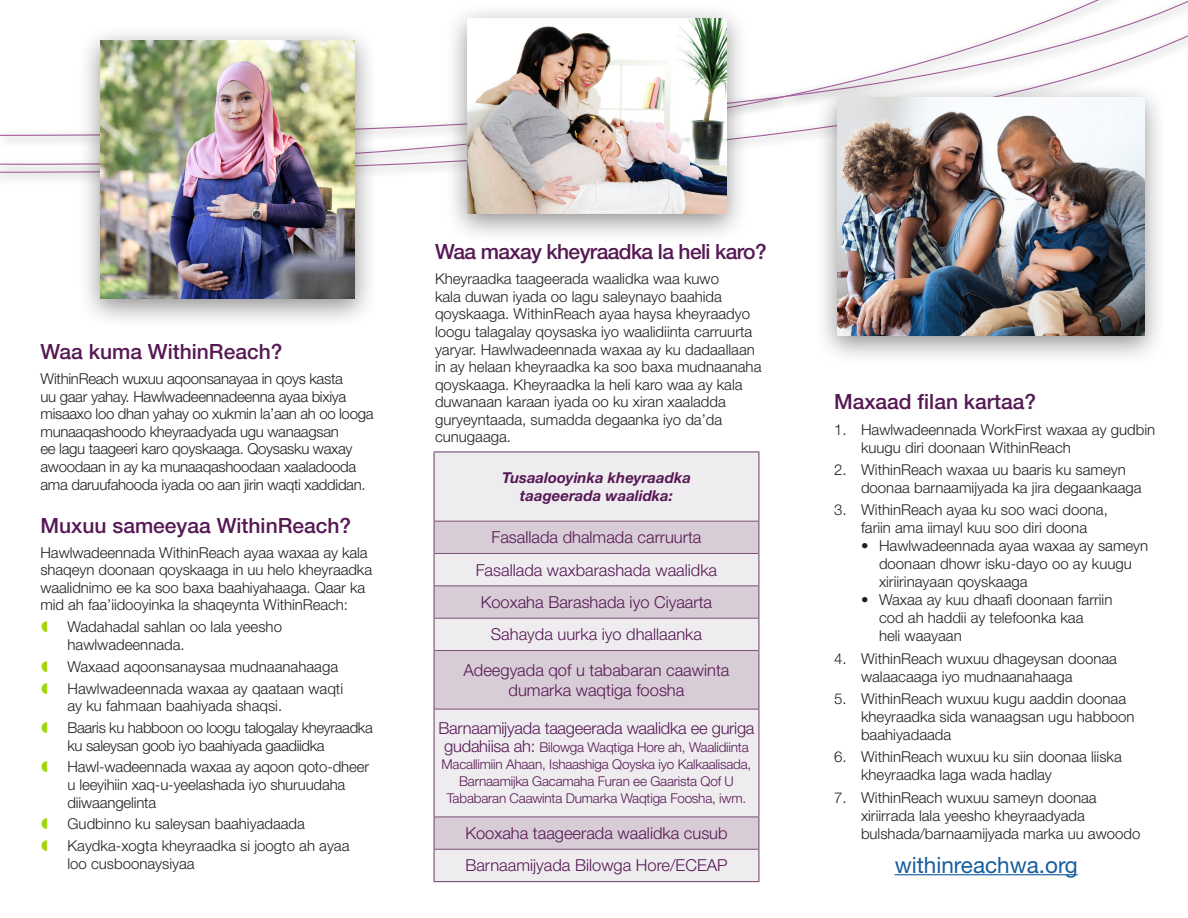
<style>
.page{position:relative;width:1188px;height:918px;background:#fff}
.page>*{position:absolute;margin:0;border:0;box-sizing:border-box;transform-origin:0 0}
.t1{font:22.5px "Helvetica Neue LT Std";color:#175d9e}
.t2{font:500 21px "Helvetica Neue LT Std";color:#561954}
.t3{font:500 21px "Helvetica Neue LT Std";letter-spacing:-.03em;color:#561954}
.t4{font:300 16.5px/19.8px "Helvetica Neue LT Std";color:#561954;text-align:center}
.t5{font:300 15px/17.5px "Helvetica Neue LT Std";color:#231f20}
.t6{font:300 15px/17.5px "Helvetica Neue LT Std";letter-spacing:-.02em;color:#231f20}
.t7{font:300 15px/17.5px "Helvetica Neue LT Std";letter-spacing:-.025em;color:#231f20}
.t8{font:italic 700 15px/18px "Helvetica Neue LT Std";color:#561954;text-align:center}
.t9{font:300 13.5px/17.2px "Helvetica Neue LT Std";letter-spacing:-.015em;color:#561954;text-align:center}
.s1{font-size:16.5px}
</style>
<div class="page">
<svg style="left:0;top:136px;width:809px;height:31px"></svg>
<svg style="left:0;top:0;width:1188px;height:136px"></svg>
<hr style="left:895px;top:874px;width:183px;height:1px;background:#175d9e">
<div style="left:814px;top:82px;width:354px;height:283px;background:#231f20;opacity:.5"></div>
<img style="left:837px;top:98px;width:308px;height:237px">
<div style="left:435px;top:453px;width:323px;height:428px;background:#efecf0"></div>
<svg style="left:435px;top:522px;width:323px;height:327px;background:#e3dbe2"></svg>
<hr style="left:434px;top:451px;width:325px;height:2px;background:#7a5175">
<hr style="left:434px;top:453px;width:1px;height:68px;background:#7a5175">
<hr style="left:758px;top:453px;width:1px;height:68px;background:#7a5175">
<hr style="left:434px;top:521px;width:1px;height:33px;background:#7a5175">
<hr style="left:758px;top:521px;width:1px;height:33px;background:#7a5175">
<hr style="left:434px;top:553px;width:1px;height:33px;background:#7a5175">
<hr style="left:758px;top:553px;width:1px;height:33px;background:#7a5175">
<hr style="left:434px;top:586px;width:1px;height:32px;background:#7a5175">
<hr style="left:758px;top:586px;width:1px;height:32px;background:#7a5175">
<hr style="left:434px;top:618px;width:1px;height:33px;background:#7a5175">
<hr style="left:758px;top:618px;width:1px;height:33px;background:#7a5175">
<hr style="left:434px;top:651px;width:1px;height:58px;background:#7a5175">
<hr style="left:758px;top:651px;width:1px;height:58px;background:#7a5175">
<hr style="left:434px;top:709px;width:1px;height:108px;background:#7a5175">
<hr style="left:758px;top:709px;width:1px;height:108px;background:#7a5175">
<hr style="left:434px;top:817px;width:1px;height:32px;background:#7a5175">
<hr style="left:758px;top:817px;width:1px;height:32px;background:#7a5175">
<hr style="left:434px;top:849px;width:1px;height:32px;background:#7a5175">
<hr style="left:758px;top:849px;width:1px;height:32px;background:#7a5175">
<hr style="left:434px;top:881px;width:325px;height:1px;background:#7a5175">
<hr style="left:435px;top:521px;width:323px;height:1px;background:#7a5175">
<hr style="left:435px;top:553px;width:323px;height:1px;background:#7a5175">
<hr style="left:435px;top:586px;width:323px;height:1px;background:#7a5175">
<hr style="left:435px;top:618px;width:323px;height:1px;background:#7a5175">
<hr style="left:435px;top:650px;width:323px;height:1px;background:#7a5175">
<hr style="left:435px;top:709px;width:323px;height:1px;background:#7a5175">
<hr style="left:435px;top:817px;width:323px;height:1px;background:#7a5175">
<hr style="left:435px;top:849px;width:323px;height:1px;background:#7a5175">
<div style="left:445px;top:2px;width:304px;height:241px;background:#231f20;opacity:.5"></div>
<img style="left:468px;top:18px;width:258px;height:196px">
<div style="left:77px;top:25px;width:301px;height:304px;background:#231f20;opacity:.5"></div>
<img style="left:100px;top:40px;width:255px;height:259px">
<p class="t2" style="left:40px;top:339px;width:243px">Waa kuma WithinReach?</p>
<p class="t6" style="left:40px;top:370px;width:335px">WithinReach wuxuu aqoonsanayaa in qoys kasta<br>uu gaar yahay. Hawlwadeennadeenna ayaa bixiya misaaxo loo dhan yahay oo xukmin la’aan ah oo looga munaaqashoodo kheyraadyada ugu wanaagsan<br>ee lagu taageeri karo qoyskaaga. Qoysasku waxay awoodaan in ay ka munaaqashoodaan xaaladooda ama daruufahooda iyada oo aan jirin waqti xaddidan.</p>
<p class="t2" style="left:40px;top:513px;width:312px">Muxuu sameeyaa WithinReach?</p>
<p class="t5" style="left:40px;top:543px;width:333px">Hawlwadeennada WithinReach ayaa waxaa ay kala shaqeyn doonaan qoyskaaga in uu helo kheyraadka waalidnimo ee ka soo baxa baahiyahaaga. Qaar ka mid ah faa’iidooyinka la shaqeynta WithinReach:</p>
<p class="t5" style="left:67px;top:618px;width:216px">Wadahadal sahlan oo lala yeesho hawlwadeennada.</p>
<p class="t5" style="left:67px;top:657px;width:272px">Waxaad aqoonsanaysaa mudnaanahaaga</p>
<p class="t5" style="left:67px;top:679px;width:277px">Hawlwadeennada waxaa ay qaataan waqti ay ku fahmaan baahiyada shaqsi.</p>
<p class="t7" style="left:67px;top:719px;width:307px">Baaris ku habboon oo loogu talogalay kheyraadka ku saleysan goob iyo baahiyada gaadiidka</p>
<p class="t5" style="left:67px;top:758px;width:303px">Hawl-wadeennada waxaa ay aqoon qoto-dheer u leeyihiin xaq-u-yeelashada iyo shuruudaha diiwaangelinta</p>
<p class="t5" style="left:67px;top:815px;width:239px">Gudbinno ku saleysan baahiyadaada</p>
<p class="t5" style="left:67px;top:837px;width:284px">Kaydka-xogta kheyraadka si joogto ah ayaa loo cusboonaysiyaa</p>
<p class="t3" style="left:435px;top:239px;width:333px">Waa maxay kheyraadka la heli karo?</p>
<p class="t5" style="left:435px;top:270px;width:328px">Kheyraadka taageerada waalidka waa kuwo<br>kala duwan iyada oo lagu saleynayo baahida qoyskaaga. WithinReach ayaa haysa kheyraadyo loogu talagalay qoysaska iyo waalidiinta carruurta yaryar. Hawlwadeennada waxaa ay ku dadaallaan in ay helaan kheyraadka ka soo baxa mudnaanaha qoyskaaga. Kheyraadka la heli karo waa ay kala duwanaan karaan iyada oo ku xiran xaaladda guryeyntaada, sumadda degaanka iyo da’da cunugaaga.</p>
<p class="t8" style="left:502px;top:468px;width:190px">Tusaalooyinka kheyraadka taageerada waalidka:</p>
<p class="t4" style="left:492px;top:527px;width:211px">Fasallada dhalmada carruurta</p>
<p class="t4" style="left:476px;top:559px;width:243px">Fasallada waxbarashada waalidka</p>
<p class="t4" style="left:481px;top:592px;width:233px">Kooxaha Barashada iyo Ciyaarta</p>
<p class="t4" style="left:491px;top:624px;width:213px">Sahayda uurka iyo dhallaanka</p>
<p class="t4" style="left:464px;top:660px;width:267px">Adeegyada qof u tababaran caawinta dumarka waqtiga foosha</p>
<p class="t4" style="left:438px;top:718px;width:318px">Barnaamijyada taageerada waalidka ee guriga</p>
<p class="t9" style="left:442px;top:738px;width:311px"><span class="s1">gudahiisa ah:</span> Bilowga Waqtiga Hore ah, Waalidiinta Macallimiin Ahaan, Ishaashiga Qoyska iyo Kalkaalisada, Barnaamijka Gacamaha Furan ee Gaarista Qof U Tababaran Caawinta Dumarka Waqtiga Foosha, iwm.</p>
<p class="t4" style="left:465px;top:823px;width:264px">Kooxaha taageerada waalidka cusub</p>
<p class="t4" style="left:465px;top:855px;width:264px">Barnaamijyada Bilowga Hore/ECEAP</p>
<p class="t2" style="left:834px;top:389px;width:204px">Maxaad filan kartaa?</p>
<p class="t5" style="left:861px;top:420px;width:296px;line-height:18px;text-indent:-27px">1. Hawlwadeennada WorkFirst waxaa ay gudbin kuugu diri doonaan WithinReach</p>
<p class="t5" style="left:861px;top:460px;width:282px;line-height:18px;text-indent:-27px">2. WithinReach waxaa uu baaris ku sameyn doonaa barnaamijyada ka jira degaankaaga</p>
<p class="t5" style="left:834px;top:501px;width:275px;line-height:18px;text-align:center">3. WithinReach ayaa ku soo waci doona, fariin ama iimayl kuu soo diri doona</p>
<p class="t5" style="left:879px;top:537px;width:271px;line-height:18px;text-indent:-18px">• Hawlwadeennada ayaa waxaa ay sameyn doonaan dhowr isku-dayo oo ay kuugu xiriirinayaan qoyskaaga</p>
<p class="t5" style="left:879px;top:591px;width:235px;line-height:18px;text-indent:-18px">• Waxaa ay kuu dhaafi doonaan farriin cod ah haddii ay telefoonka kaa<br>heli waayaan</p>
<p class="t5" style="left:861px;top:649px;width:257px;line-height:18px;text-indent:-27px">4. WithinReach wuxuu dhageysan doonaa walaacaaga iyo mudnaanahaaga</p>
<p class="t5" style="left:861px;top:689px;width:275px;line-height:18px;text-indent:-27px">5. WithinReach wuxuu kugu aaddin doonaa kheyraadka sida wanaagsan ugu habboon baahiyadaada</p>
<p class="t5" style="left:861px;top:748px;width:262px;line-height:18px;text-indent:-27px">6. WithinReach wuxuu ku siin doonaa liiska kheyraadka laga wada hadlay</p>
<p class="t5" style="left:861px;top:788px;width:281px;line-height:18px;text-indent:-27px">7. WithinReach wuxuu sameyn doonaa xiriirrada lala yeesho kheyraadyada bulshada/barnaamijyada marka uu awoodo</p>
<p class="t1" style="left:895px;top:851px;width:185px">withinreachwa.org</p>
</div>
